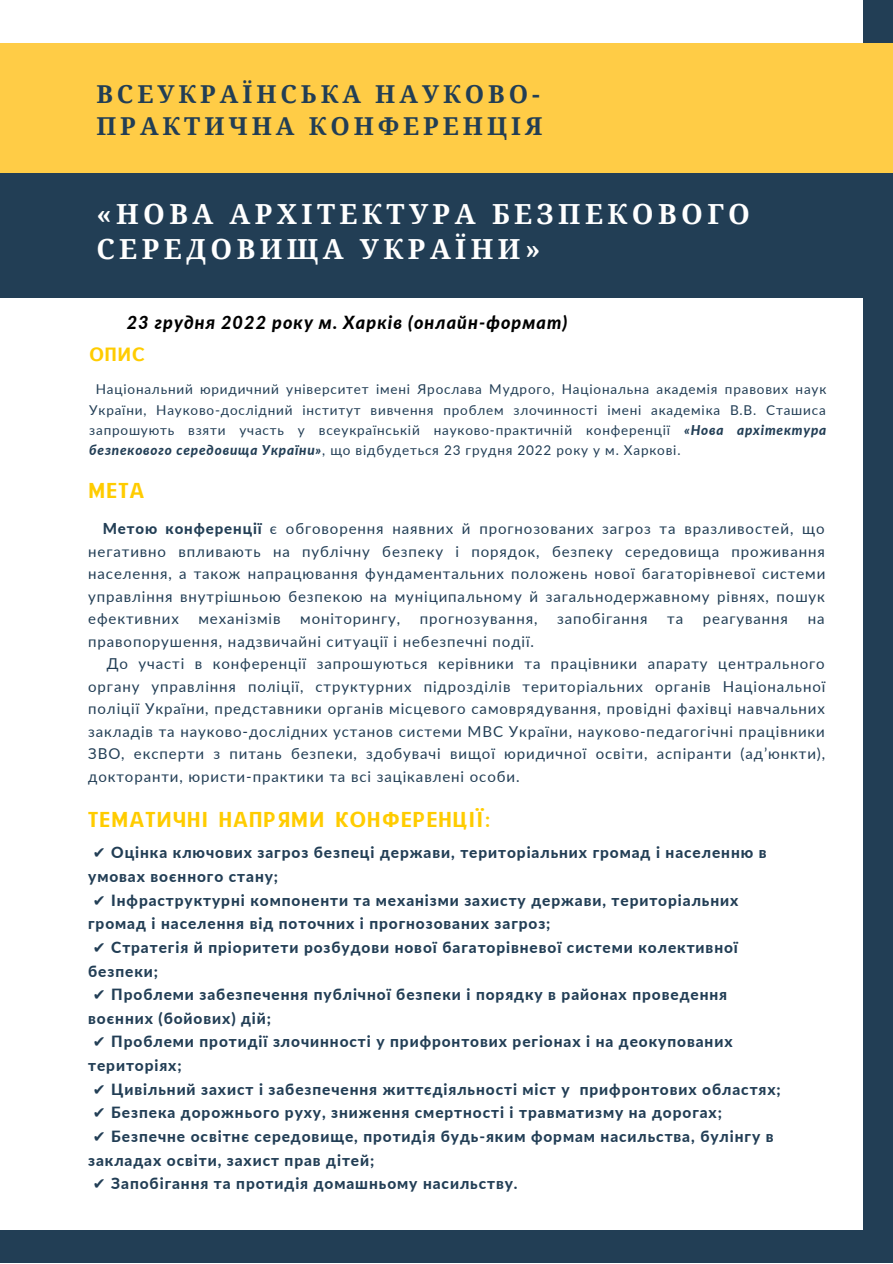
<style>
.page{position:relative;width:893px;height:1264px;background:#fff}
.page>*{position:absolute;margin:0;border:0;box-sizing:border-box;transform-origin:0 0}
.t1{font:700 27.75px/34.8px "Noto Serif";letter-spacing:.16em;color:#fff}
.t2{font:700 24.75px/31.5px "Noto Serif";letter-spacing:.16em;color:#223e55}
.t3{font:21px "CAT Neuzeit";letter-spacing:.08em;color:#fc0}
.t4{font:18.6px "CAT Neuzeit";color:#fc0}
.t5{font:italic 800 18px "Lato";letter-spacing:.06em;color:#000}
.t6{font:800 15.45px/23.5px "Lato";letter-spacing:.06em;color:#223e55}
.t7{font:15px/22.5px "Lato";letter-spacing:.06em;color:#223e55;text-align:justify}
.t8{font:13.5px/20.2px "Lato";letter-spacing:.06em;color:#223e55;text-align:justify}
.s1{font-weight:800;font-style:italic}
.s2{font-weight:800}
.s3{font-family:"DejaVu Sans";font-weight:700}
</style>
<div class="page">
<div style="left:0;top:0;width:892px;height:1262px;background:#223e55"></div>
<div style="left:0;top:0;width:862px;height:1229px;background:#fff"></div>
<div style="left:0;top:44px;width:892px;height:141px;background:#ffcc46"></div>
<div style="left:0;top:173px;width:892px;height:125px;background:#223e55"></div>
<h2 class="t2" style="left:96px;top:78px;width:447px">ВСЕУКРАЇНСЬКА НАУКОВО-<br>ПРАКТИЧНА КОНФЕРЕНЦІЯ</h2>
<h1 class="t1" style="left:96px;top:196px;width:655px">«НОВА АРХІТЕКТУРА БЕЗПЕКОВОГО<br>СЕРЕДОВИЩА УКРАЇНИ»</h1>
<p class="t5" style="left:127px;top:311px;width:442px">23 грудня 2022 року м. Харків (онлайн-формат)</p>
<p class="t4" style="left:90px;top:343px;width:57px">ОПИС</p>
<p class="t8" style="left:89px;top:379px;width:738px;text-indent:7px">Національний юридичний університет імені Ярослава Мудрого, Національна академія правових наук України, Науково-дослідний інститут вивчення проблем злочинності імені академіка В.В. Сташиса запрошують взяти участь у всеукраїнській науково-практичній конференції <span class="s1">«Нова архітектура безпекового середовища України»</span>, що відбудеться 23 грудня 2022 року у м. Харкові.</p>
<h3 class="t3" style="left:89px;top:477px;width:57px">МЕТА</h3>
<p class="t7" style="left:88px;top:517px;width:738px;text-indent:15px"><span class="s2">Метою конференції</span> є обговорення наявних й прогнозованих загроз та вразливостей, що негативно впливають на публічну безпеку і порядок, безпеку середовища проживання населення, а також напрацювання фундаментальних положень нової багаторівневої системи управління внутрішньою безпекою на муніципальному й загальнодержавному рівнях, пошук ефективних</p>
<p class="t7" style="left:198px;top:607px;width:84px">механізмів</p>
<p class="t7" style="left:300px;top:607px;width:102px">моніторингу,</p>
<p class="t7" style="left:420px;top:607px;width:119px">прогнозування,</p>
<p class="t7" style="left:557px;top:607px;width:92px">запобігання</p>
<p class="t7" style="left:667px;top:607px;width:17px">та</p>
<p class="t7" style="left:702px;top:607px;width:87px">реагування</p>
<p class="t7" style="left:807px;top:607px;width:18px">на</p>
<p class="t7" style="left:88px;top:629px;width:447px">правопорушення, надзвичайні ситуації і небезпечні події.</p>
<p class="t7" style="left:107px;top:652px;width:719px">До участі в конференції запрошуються керівники та працівники апарату центрального</p>
<p class="t7" style="left:88px;top:674px;width:738px">органу управління поліції, структурних підрозділів територіальних органів Національної</p>
<p class="t7" style="left:88px;top:697px;width:738px">поліції України, представники органів місцевого самоврядування, провідні фахівці навчальних</p>
<p class="t7" style="left:88px;top:719px;width:738px">закладів та науково-дослідних установ системи МВС України, науково-педагогічні працівники</p>
<p class="t7" style="left:88px;top:742px;width:738px">ЗВО, експерти з питань безпеки, здобувачі вищої юридичної освіти, аспіранти (ад’юнкти),</p>
<p class="t7" style="left:88px;top:764px;width:433px">докторанти, юристи-практики та всі зацікавлені особи.</p>
<h3 class="t3" style="left:89px;top:806px;width:403px">ТЕМАТИЧНІ НАПРЯМИ КОНФЕРЕНЦІЇ:</h3>
<p class="t6" style="left:88px;top:840px;width:680px"><span class="s3">✔</span> Оцінка ключових загроз безпеці держави, територіальних громад і населенню в умовах воєнного стану;</p>
<p class="t6" style="left:88px;top:888px;width:651px"><span class="s3">✔</span> Інфраструктурні компоненти та механізми захисту держави, територіальних громад і населення від поточних і прогнозованих загроз;</p>
<p class="t6" style="left:88px;top:935px;width:651px"><span class="s3">✔</span> Стратегія й пріоритети розбудови нової багаторівневої системи колективної безпеки;</p>
<p class="t6" style="left:88px;top:982px;width:640px"><span class="s3">✔</span> Проблеми забезпечення публічної безпеки і порядку в районах проведення воєнних (бойових) дій;</p>
<p class="t6" style="left:88px;top:1029px;width:645px"><span class="s3">✔</span> Проблеми протидії злочинності у прифронтових регіонах і на деокупованих територіях;</p>
<p class="t6" style="left:93px;top:1076px;width:689px"><span class="s3">✔</span> Цивільний захист і забезпечення життєдіяльності міст у прифронтових областях;</p>
<p class="t6" style="left:93px;top:1100px;width:630px"><span class="s3">✔</span> Безпека дорожнього руху, зниження смертності і травматизму на дорогах;</p>
<p class="t6" style="left:88px;top:1124px;width:686px"><span class="s3">✔</span> Безпечне освітнє середовище, протидія будь-яким формам насильства, булінгу в закладах освіти, захист прав дітей;</p>
<p class="t6" style="left:93px;top:1171px;width:426px"><span class="s3">✔</span> Запобігання та протидія домашньому насильству.</p>
</div>
